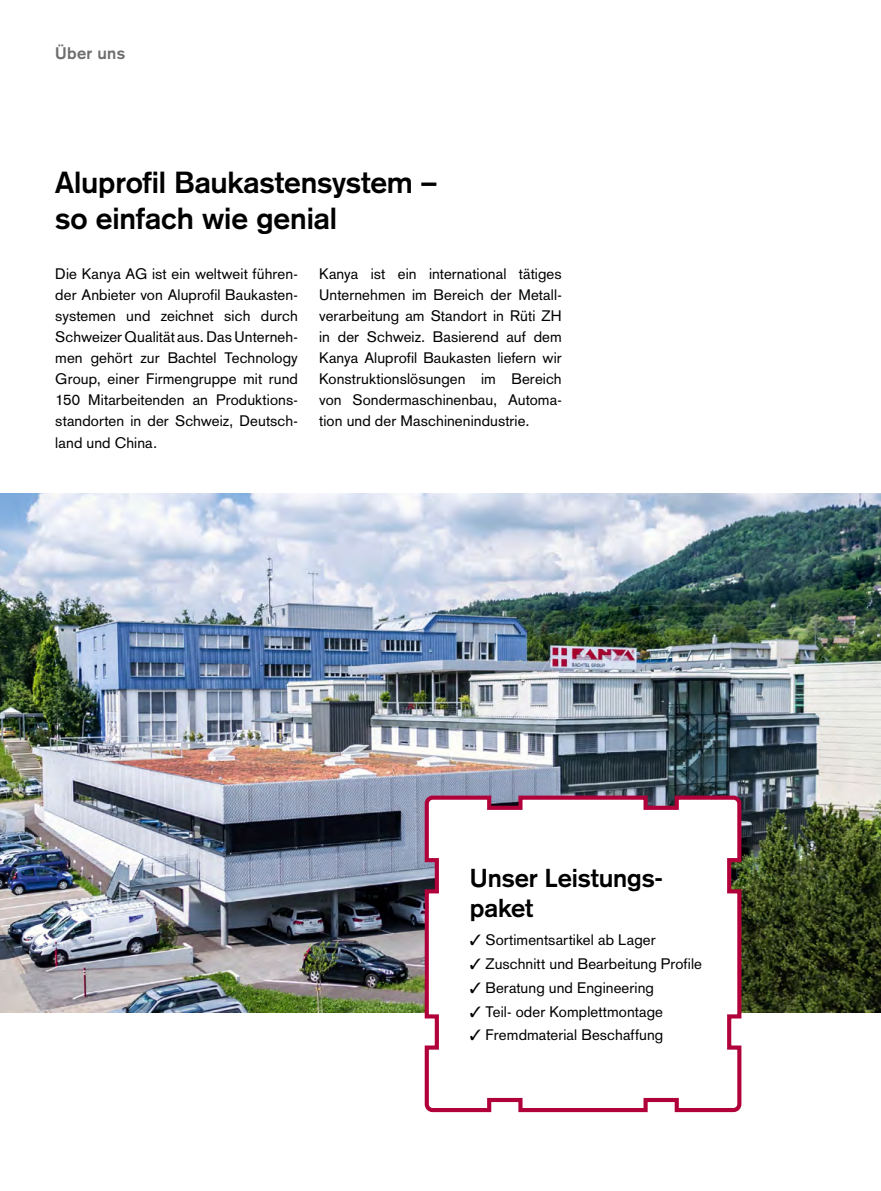
<style>
.page{position:relative;width:881px;height:1191px;background:#fff}
.page>*{position:absolute;margin:0;border:0;box-sizing:border-box;transform-origin:0 0}
.t1{font:700 30px/36px "Akzidenz Grotesk";letter-spacing:-.005em;color:#000}
.t2{font:700 25.5px/30px "Akzidenz Grotesk";letter-spacing:-.005em;color:#000}
.t3{font:700 16.5px "Akzidenz Grotesk";letter-spacing:.02em;color:#6e6e6e}
.t4{font:15px/21px "Akzidenz Grotesk";letter-spacing:.005em;color:#000;text-align:justify}
</style>
<div class="page">
<img style="left:0;top:493px;width:880px;height:519px">
<svg style="left:424px;top:795px;width:317px;height:317px"></svg>
<p class="t3" style="left:55px;top:43px;width:71px">Über uns</p>
<h1 class="t1" style="left:55px;top:165px;width:382px">Aluprofil Baukastensystem – so einfach wie genial</h1>
<p class="t4" style="left:55px;top:264px;width:244px">Die Kanya AG ist ein weltweit führen&shy;der Anbieter von Aluprofil Baukasten&shy;systemen und zeichnet sich durch Schweizer Qualität aus. Das Unterneh&shy;men gehört zur Bachtel Technology Group, einer Firmengruppe mit rund 150 Mitarbeitenden an Produktions&shy;standorten in der Schweiz, Deutsch&shy;land und China.</p>
<p class="t4" style="left:319px;top:264px;width:244px">Kanya ist ein international tätiges Unternehmen im Bereich der Metall&shy;verarbeitung am Standort in Rüti ZH in der Schweiz. Basierend auf dem Kanya Aluprofil Baukasten liefern wir Konstruktionslösungen im Bereich von Sondermaschinenbau, Automa&shy;tion und der Maschinenindustrie.</p>
<h2 class="t2" style="left:470px;top:863px;width:194px">Unser Leistungs&shy;paket</h2>
<p class="t4" style="left:470px;top:929px;width:187px">✓ Sortimentsartikel ab Lager</p>
<p class="t4" style="left:470px;top:953px;width:233px">✓ Zuschnitt und Bearbeitung Profile</p>
<p class="t4" style="left:470px;top:977px;width:185px">✓ Beratung und Engineering</p>
<p class="t4" style="left:470px;top:1000px;width:194px">✓ Teil- oder Komplettmontage</p>
<p class="t4" style="left:470px;top:1024px;width:195px">✓ Fremdmaterial Beschaffung</p>
</div>
